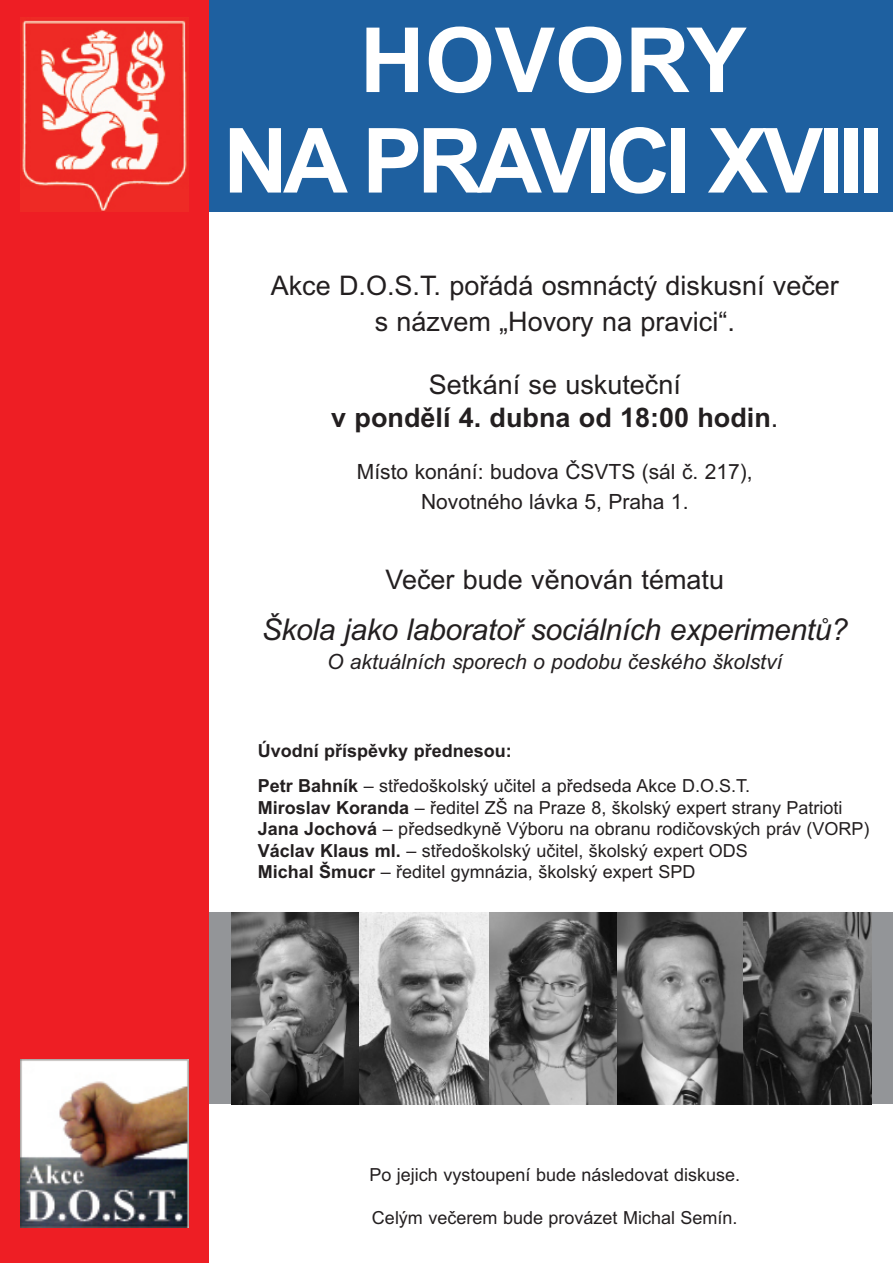
<style>
.page{position:relative;width:893px;height:1263px;background:#fff}
.page>*{position:absolute;margin:0;border:0;box-sizing:border-box;transform-origin:0 0}
.t1{font:700 90px/100.5px "Arial";letter-spacing:-.055em;color:#fff;text-align:center}
.t2{font:italic 30px "Arial";letter-spacing:-.01em;color:#231f20}
.t3{font:27px/36px "Arial";color:#231f20;text-align:center}
.t4{font:700 27px/32.4px "Arial";color:#231f20;text-align:center}
.t5{font:21px/29.5px "Arial";color:#231f20;text-align:center}
.t6{font:italic 21px "Arial";color:#231f20}
.t7{font:18px/21.6px "Arial";color:#231f20}
.s1{font-weight:400}
.s2{font-weight:700}
</style>
<div class="page">
<div style="left:197px;top:913px;width:696px;height:191px;background:#939598"></div>
<div style="left:0;top:0;width:893px;height:211px;background:#1e60a0"></div>
<div style="left:0;top:0;width:208px;height:1263px;background:#ee1e24"></div>
<img style="left:21px;top:18px;width:168px;height:193px">
<img style="left:21px;top:1059px;width:168px;height:168px">
<img style="left:232px;top:913px;width:128px;height:191px">
<svg style="left:617px;top:913px;width:127px;height:191px;background:#737373"></svg>
<svg style="left:360px;top:913px;width:129px;height:191px;background:#a0a0a0"></svg>
<svg style="left:744px;top:913px;width:127px;height:191px;background:#4c4c4c"></svg>
<svg style="left:489px;top:913px;width:128px;height:191px;background:#737373"></svg>
<h1 class="t1" style="left:223px;top:11px;width:661px">HOVORY<br>NA PRAVICI XVIII</h1>
<h3 class="t3" style="left:271px;top:267px;width:569px">Akce D.O.S.T. pořádá osmnáctý diskusní večer s názvem „Hovory na pravici“.</h3>
<h3 class="t4" style="left:331px;top:369px;width:449px"><span class="s1">Setkání se uskuteční<br></span>v pondělí 4. dubna od 18:00 hodin<span class="s1">.</span></h3>
<p class="t5" style="left:357px;top:457px;width:397px">Místo konání: budova ČSVTS (sál č. 217),<br>Novotného lávka 5, Praha 1.</p>
<h3 class="t3" style="left:386px;top:562px;width:340px">Večer bude věnován tématu</h3>
<h2 class="t2" style="left:262px;top:612px;width:588px">Škola jako laboratoř sociálních experimentů?</h2>
<p class="t6" style="left:327px;top:650px;width:457px">O aktuálních sporech o podobu českého školství</p>
<p class="t7" style="left:258px;top:733px;width:494px;line-height:35px"><span class="s2">Úvodní příspěvky přednesou:<br>Petr Bahník</span> – středoškolský učitel a předseda Akce D.O.S.T.</p>
<p class="t7" style="left:258px;top:797px;width:613px"><span class="s2">Miroslav Koranda</span> – ředitel ZŠ na Praze 8, školský expert strany Patrioti <span class="s2">Jana Jochová</span> – předsedkyně Výboru na obranu rodičovských práv (VORP)<br><span class="s2">Václav Klaus ml.</span> – středoškolský učitel, školský expert ODS<br><span class="s2">Michal Šmucr</span> – ředitel gymnázia, školský expert SPD</p>
<p class="t7" style="left:369px;top:1164px;width:372px">Po jejich vystoupení bude následovat diskuse.</p>
<p class="t7" style="left:372px;top:1207px;width:367px">Celým večerem bude provázet Michal Semín.</p>
</div>
